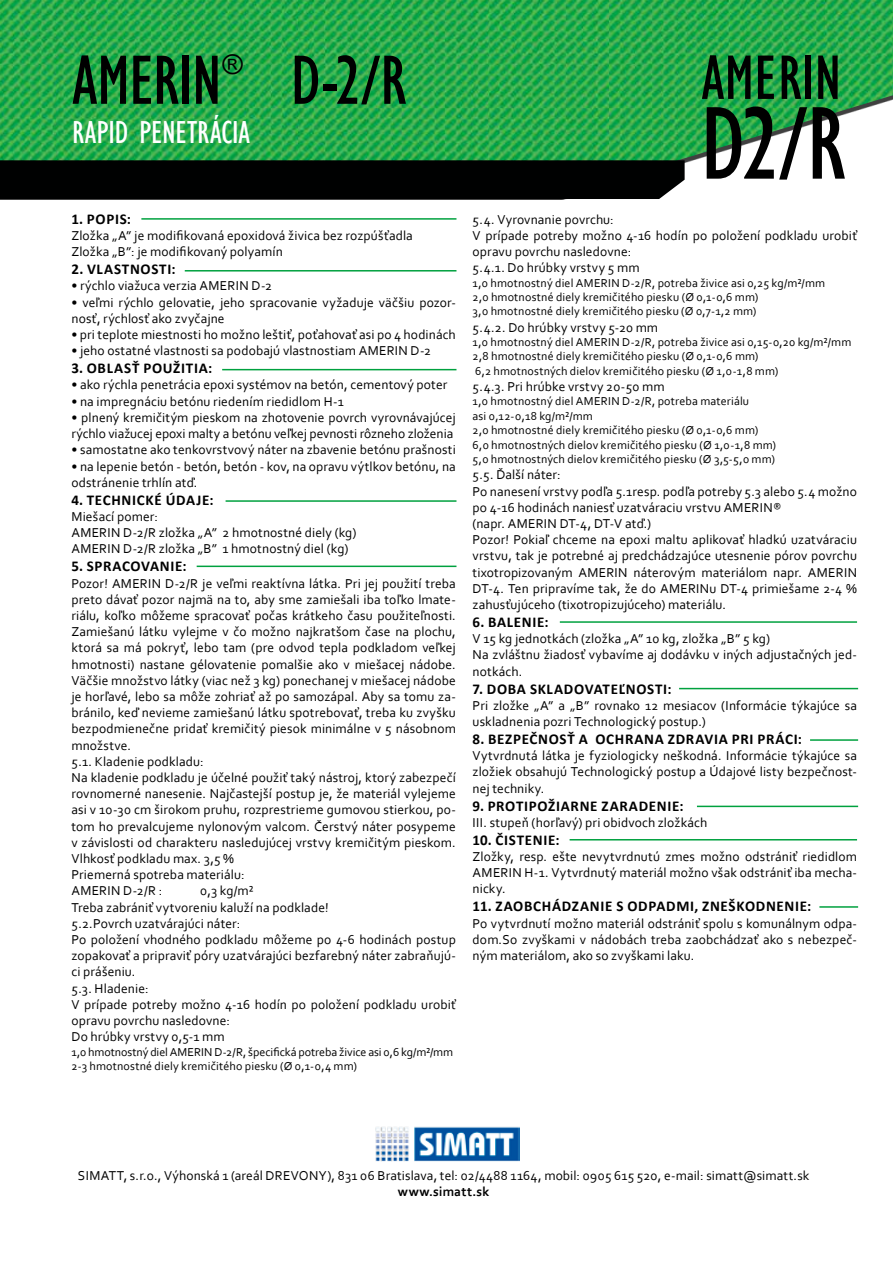
<style>
.page{position:relative;width:893px;height:1263px;background:#fff}
.page>*{position:absolute;margin:0;border:0;box-sizing:border-box;transform-origin:0 0}
.t1{font:condensed 106.95px "Gill Sans";color:#000}
.t2{font:condensed 72px "Gill Sans";letter-spacing:-.015em;color:#000}
.t3{font:condensed 64.95px "Gill Sans";color:#000}
.t4{font:condensed 32.7px "Gill Sans";letter-spacing:-.005em;color:#fff}
.t5{font:condensed 27.75px "Gill Sans";color:#000}
.t6{font:700 15px "Calibri";letter-spacing:.045em;color:#000}
.t7{font:13.5px/16.2px "Corbel";letter-spacing:.01em;color:#000}
.t8{font:700 13.5px "Corbel";letter-spacing:.015em;color:#000}
.t9{font:12px/14.4px "Corbel";letter-spacing:.015em;color:#000}
</style>
<div class="page">
<img style="left:0;top:0;width:893px;height:163px">
<div style="left:0;top:160px;width:685px;height:39px;background:#000101"></div>
<img style="left:375px;top:1126px;width:145px;height:35px">
<hr style="left:141px;top:218px;width:315px;height:2px;background:#00a13f">
<hr style="left:185px;top:270px;width:271px;height:2px;background:#00a13f">
<hr style="left:222px;top:369px;width:234px;height:1px;background:#00a13f">
<hr style="left:226px;top:500px;width:230px;height:2px;background:#00a13f">
<hr style="left:197px;top:566px;width:259px;height:1px;background:#00a13f">
<hr style="left:560px;top:621px;width:297px;height:2px;background:#00a13f">
<hr style="left:679px;top:688px;width:179px;height:1px;background:#00a13f">
<hr style="left:810px;top:739px;width:48px;height:2px;background:#00a13f">
<hr style="left:697px;top:806px;width:161px;height:1px;background:#00a13f">
<hr style="left:570px;top:839px;width:287px;height:1px;background:#00a13f">
<hr style="left:819px;top:906px;width:39px;height:2px;background:#00a13f">
<h2 class="t2" style="left:72px;top:38px;width:151px">AMERIN</h2>
<h3 class="t5" style="left:222px;top:48px;width:22px">®</h3>
<h2 class="t2" style="left:291px;top:38px;width:117px">D-2/R</h2>
<h3 class="t4" style="left:72px;top:113px;width:180px">RAPID PENETRÁCIA</h3>
<h1 class="t1" style="left:701px;top:81px;width:146px">D2/R</h1>
<p class="t6" style="left:71px;top:210px;width:61px">1. POPIS:</p>
<p class="t7" style="left:71px;top:227px;width:343px">Zložka „A” je modifikovaná epoxidová živica bez rozpúšťadla<br>Zložka „B”: je modifikovaný polyamín</p>
<p class="t6" style="left:71px;top:260px;width:106px">2. VLASTNOSTI:</p>
<p class="t7" style="left:71px;top:278px;width:202px">• rýchlo viažuca verzia AMERIN D-2</p>
<p class="t7" style="left:71px;top:294px;width:386px">• veľmi rýchlo gelovatie, jeho spracovanie vyžaduje väčšiu pozor&shy;nosť, rýchlosť ako zvyčajne</p>
<p class="t7" style="left:71px;top:326px;width:386px">• pri teplote miestnosti ho možno leštiť, poťahovať asi po 4 hodinách</p>
<p class="t7" style="left:71px;top:342px;width:361px">• jeho ostatné vlastnosti sa podobajú vlastnostiam AMERIN D-2</p>
<p class="t6" style="left:71px;top:359px;width:142px">3. OBLASŤ POUŽITIA:</p>
<p class="t7" style="left:71px;top:377px;width:377px">• ako rýchla penetrácia epoxi systémov na betón, cementový poter</p>
<p class="t7" style="left:71px;top:393px;width:274px">• na impregnáciu betónu riedením riedidlom H-1</p>
<p class="t7" style="left:71px;top:409px;width:386px">• plnený kremičitým pieskom na zhotovenie povrch vyrovnávajúcej rýchlo viažucej epoxi malty a betónu veľkej pevnosti rôzneho zloženia</p>
<p class="t7" style="left:71px;top:441px;width:386px">• samostatne ako tenkovrstvový náter na zbavenie betónu prašnosti</p>
<p class="t7" style="left:71px;top:458px;width:386px">• na lepenie betón - betón, betón - kov, na opravu výtlkov betónu, na odstránenie trhlín atď.</p>
<p class="t6" style="left:71px;top:490px;width:144px">4. TECHNICKÉ ÚDAJE:</p>
<p class="t7" style="left:71px;top:508px;width:287px">Miešací pomer:<br>AMERIN D-2/R zložka „A” 2 hmotnostné diely (kg)<br>AMERIN D-2/R zložka „B” 1 hmotnostný diel (kg)</p>
<p class="t6" style="left:71px;top:557px;width:117px">5. SP RACOVANIE:</p>
<p class="t7" style="left:71px;top:575px;width:386px">Pozor! AMERIN D-2/R je veľmi reaktívna látka. Pri jej použití treba preto dávať pozor najmä na to, aby sme zamiešali iba toľko lmate&shy;riálu, koľko môžeme spracovať počas krátkeho času použiteľnosti.<br>Zamiešanú látku vylejme v čo možno najkratšom čase na plochu, ktorá sa má pokryť, lebo tam (pre odvod tepla podkladom veľkej hmotnosti) nastane gélovatenie pomalšie ako v miešacej nádobe.<br>Väčšie množstvo látky (viac než 3 kg) ponechanej v miešacej nádobe je horľavé, lebo sa môže zohriať až po samozápal. Aby sa tomu za&shy;bránilo, keď nevieme zamiešanú látku spotrebovať, treba ku zvyšku bezpodmienečne pridať kremičitý piesok minimálne v 5 násobnom množstve.<br>5.1. Kladenie podkladu:<br>Na kladenie podkladu je účelné použiť taký nástroj, ktorý zabezpečí rovnomerné nanesenie. Najčastejší postup je, že materiál vylejeme asi v 10-30 cm širokom pruhu, rozprestrieme gumovou stierkou, po&shy;tom ho prevalcujeme nylonovým valcom. Čerstvý náter posypeme v závislosti od charakteru nasledujúcej vrstvy kremičitým pieskom.<br>Vlhkosť podkladu max. 3,5 %<br>Priemerná spotreba materiálu:<br>AMERIN D-2/R :</p>
<h3 class="t3" style="left:701px;top:39px;width:141px">AMERIN</h3>
<p class="t7" style="left:473px;top:211px;width:386px">5.4. Vyrovnanie povrchu:<br>V prípade potreby možno 4-16 hodín po položení podkladu urobiť opravu povrchu nasledovne:<br>5.4.1. Do hrúbky vrstvy 5 mm</p>
<p class="t9" style="left:473px;top:275px;width:354px">1,0 hmotnostný diel AMERIN D-2/R, potreba živice asi 0,25 kg/m²/mm<br>2,0 hmotnostné diely kremičitého piesku (Ø 0,1-0,6 mm)<br>3,0 hmotnostné diely kremičitého piesku (Ø 0,7-1,2 mm)</p>
<p class="t7" style="left:473px;top:319px;width:187px">5.4.2. Do hrúbky vrstvy 5-20 mm</p>
<p class="t9" style="left:473px;top:335px;width:380px">1,0 hmotnostný diel AMERIN D-2/R, potreba živice asi 0,15-0,20 kg/m²/mm<br>2,8 hmotnostné diely kremičitého piesku (Ø 0,1-0,6 mm)<br>6,2 hmotnostných dielov kremičitého piesku (Ø 1,0-1,8 mm)</p>
<p class="t7" style="left:473px;top:378px;width:193px">5.4.3. Pri hrúbke vrstvy 20-50 mm</p>
<p class="t9" style="left:473px;top:394px;width:305px">1,0 hmotnostný diel AMERIN D-2/R, potreba materiálu<br>asi 0,12-0,18 kg/m²/mm<br>2,0 hmotnostné diely kremičitého piesku (Ø 0,1-0,6 mm)<br>6,0 hmotnostných dielov kremičitého piesku (Ø 1,0-1,8 mm)<br>5,0 hmotnostných dielov kremičitého piesku (Ø 3,5-5,0 mm)</p>
<p class="t7" style="left:473px;top:466px;width:386px">5.5. Ďalší náter:<br>Po nanesení vrstvy podľa 5.1resp. podľa potreby 5.3 alebo 5.4 možno po 4-16 hodinách naniesť uzatváraciu vrstvu AMERIN®<br>(napr. AMERIN DT-4, DT-V atď.)<br>Pozor! Pokiaľ chceme na epoxi maltu aplikovať hladkú uzatváraciu vrstvu, tak je potrebné aj predchádzajúce utesnenie pórov povrchu tixotropizovaným AMERIN náterovým materiálom napr. AMERIN DT-4. Ten pripravíme tak, že do AMERINu DT-4 primiešame 2-4 % zahusťujúceho (tixotropizujúceho) materiálu.</p>
<p class="t6" style="left:473px;top:613px;width:78px">6. BALENIE:</p>
<p class="t7" style="left:473px;top:630px;width:386px">V 15 kg jednotkách (zložka „A” 10 kg, zložka „B” 5 kg)<br>Na zvláštnu žiadosť vybavíme aj dodávku v iných adjustačných jed&shy;notkách.</p>
<p class="t6" style="left:473px;top:679px;width:200px">7. DOBA SKLADOVATEĽNOSTI:</p>
<p class="t7" style="left:473px;top:697px;width:386px">Pri zložke „A” a „B” rovnako 12 mesiacov (Informácie týkajúce sa uskladnenia pozri Technologický postup.)</p>
<p class="t6" style="left:473px;top:730px;width:331px">8. BEZPEČNOSŤ A OCHRANA ZDRAVIA PRI PRÁCI:</p>
<p class="t7" style="left:473px;top:747px;width:386px;text-align:justify">Vytvrdnutá látka je fyziologicky neškodná. Informácie týkajúce sa zložiek obsahujú Technologický postup a Údajové listy bezpečnost&shy;nej techniky.</p>
<p class="t6" style="left:473px;top:796px;width:212px">9. PROTIPOŽIARNE ZARADENIE:</p>
<p class="t7" style="left:473px;top:814px;width:236px">III. stupeň (horľavý) pri obidvoch zložkách</p>
<p class="t6" style="left:473px;top:830px;width:89px">10. ČISTENIE:</p>
<p class="t7" style="left:473px;top:848px;width:386px;text-align:justify">Zložky, resp. ešte nevytvrdnutú zmes možno odstrániť riedidlom AMERIN H-1. Vytvrdnutý materiál možno však odstrániť iba mecha&shy;nicky.</p>
<p class="t6" style="left:473px;top:897px;width:340px">11. ZAOBCHÁDZANIE S ODPADMI, ZNEŠKODNENIE:</p>
<p class="t7" style="left:473px;top:915px;width:386px;text-align:justify">Po vytvrdnutí možno materiál odstrániť spolu s komunálnym odpa&shy;dom.So zvyškami v nádobách treba zaobchádzať ako s nebezpeč&shy;ným materiálom, ako so zvyškami laku.</p>
<p class="t7" style="left:71px;top:882px;width:386px;text-indent:129px">0,3 kg/m²<br>Treba zabrániť vytvoreniu kaluží na podklade!<br>5.2.Povrch uzatvárajúci náter:<br>Po položení vhodného podkladu môžeme po 4-6 hodinách postup zopakovať a pripraviť póry uzatvárajúci bezfarebný náter zabraňujú&shy;ci prášeniu.<br>5.3. Hladenie:<br>V prípade potreby možno 4-16 hodín po položení podkladu urobiť opravu povrchu nasledovne:<br>Do hrúbky vrstvy 0,5-1 mm</p>
<p class="t9" style="left:71px;top:1044px;width:383px">1,0 hmotnostný diel AMERIN D-2/R, špecifická potreba živice asi 0,6 kg/m²/mm<br>2-3 hmotnostné diely kremičitého piesku (Ø 0,1-0,4 mm)</p>
<p class="t7" style="left:78px;top:1167px;width:733px">SIMATT, s.r.o., Výhonská 1 (areál DREVONY), 831 06 Bratislava, tel: 02/4488 1164, mobil: 0905 615 520, e-mail: simatt@simatt.sk</p>
<p class="t8" style="left:398px;top:1183px;width:93px">www.simatt.sk</p>
</div>
